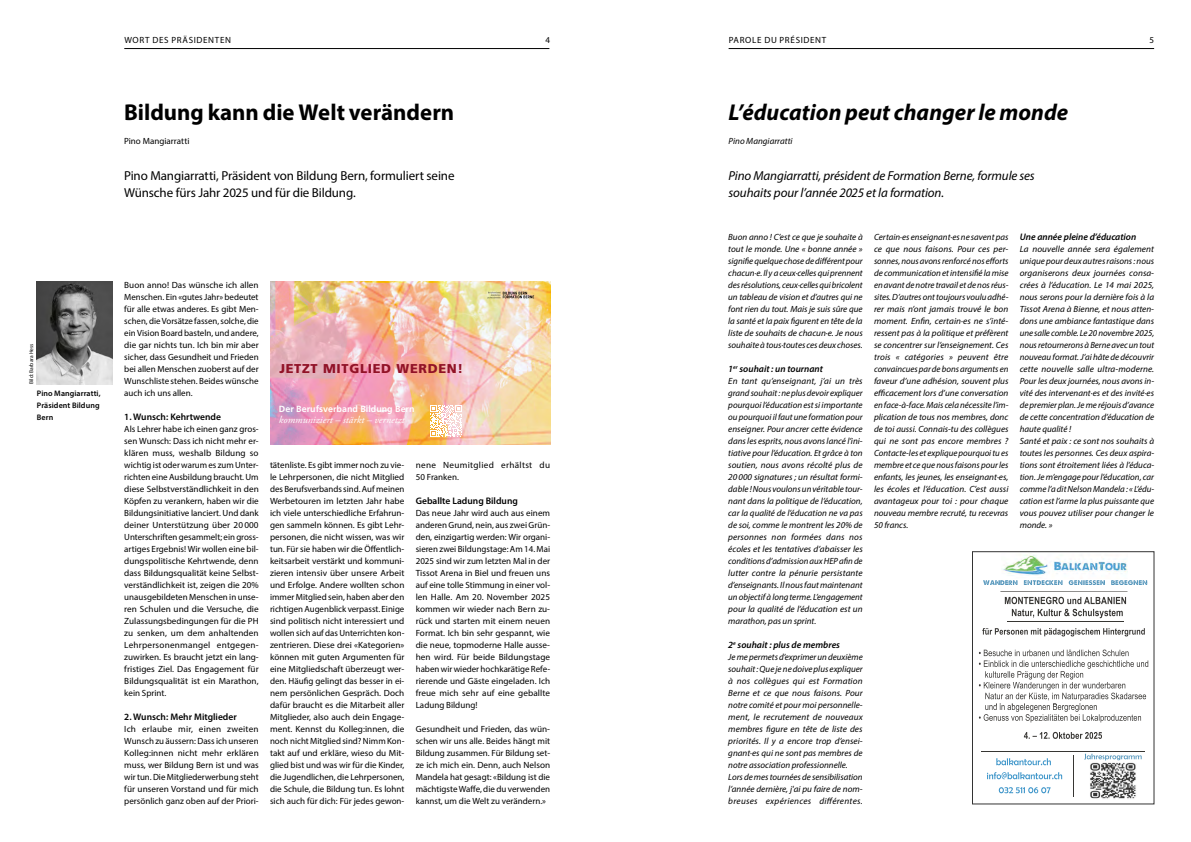
<style>
.page{position:relative;width:1191px;height:842px;background:#fff}
.page>*{position:absolute;margin:0;border:0;box-sizing:border-box;transform-origin:0 0}
.t1{font:italic 700 23px "Myriad Pro";color:#000}
.t2{font:700 23px "Myriad Pro";color:#000}
.t3{font:13px/17px "Myriad Pro";letter-spacing:-.01em;color:#000}
.t4{font:italic 13px/17px "Myriad Pro";letter-spacing:-.01em;color:#000}
.t5{font:900 12.8px "Frutiger LT Pro";letter-spacing:.055em;color:#911227}
.t6{font:italic 10.3px "Adobe Garamond Pro";color:#fff}
.t7{font:italic 600 9.5px "Myriad Pro";color:#000}
.t8{font:600 9.5px "Myriad Pro";color:#000}
.t9{font:italic 9px/12px "Myriad Pro";color:#000;text-align:justify}
.t10{font:9px/12px "Myriad Pro";color:#000;text-align:justify}
.t11{font:9px/12px "Myriad Pro";letter-spacing:.03em;color:#000}
.t12{font:9px "Myriad Pro";letter-spacing:.08em;color:#000}
.t13{font:9px "Myriad Pro";letter-spacing:.075em;color:#000}
.t14{font:700 8.9px "Frutiger LT Pro";color:#fff}
.t15{font:600 8px/12px "Myriad Pro";letter-spacing:.01em;color:#000}
.t16{font:5.5px "Myriad Pro";color:#000}
</style>
<div class="page">
<hr style="left:124px;top:48px;width:425px;height:1px;background:#000">
<hr style="left:728px;top:48px;width:426px;height:1px;background:#000">
<img style="left:37px;top:282px;width:76px;height:102px">
<img style="left:270px;top:281px;width:280px;height:163px">
<svg style="left:487px;top:292px;width:47px;height:7px"></svg>
<svg style="left:430px;top:405px;width:31px;height:32px"></svg>
<img style="left:978px;top:569px;width:171px;height:230px">
<img style="left:1001px;top:554px;width:126px;height:25px">
<img style="left:1007px;top:621px;width:116px;height:1px">
<img style="left:981px;top:751px;width:164px;height:1px">
<img style="left:1073px;top:756px;width:1px;height:41px">
<img style="left:1119px;top:580px;width:14px;height:5px">
<svg style="left:1139px;top:580px;width:8px;height:5px"></svg>
<img style="left:1000px;top:591px;width:127px;height:1px">
<p class="t13" style="left:728px;top:34px;width:99px">PAROLE DU PRÉSIDENT</p>
<p class="t12" style="left:124px;top:34px;width:108px">WORT DES PRÄSIDENTEN</p>
<p class="t10" style="left:545px;top:34px;width:6px">4</p>
<p class="t10" style="left:1149px;top:34px;width:6px">5</p>
<h1 class="t2" style="left:124px;top:97px;width:332px">Bildung kann die Welt verändern</h1>
<p class="t10" style="left:124px;top:135px;width:67px">Pino Mangiarratti</p>
<h2 class="t3" style="left:124px;top:167px;width:332px">Pino Mangiarratti, Präsident von Bildung Bern, formuliert seine<br>Wünsche fürs Jahr 2025 und für die Bildung.</h2>
<p class="t16" style="left:28px;top:384px;width:42px;rotate:-90deg">Bild: Barbara Hess</p>
<p class="t15" style="left:37px;top:387px;width:65px">Pino Mangiarratti,<br>Präsident Bildung<br>Bern</p>
<p class="t10" style="left:124px;top:279px;width:136px">Buon anno! Das wünsche ich allen Menschen. Ein «gutes Jahr» bedeutet für alle etwas anderes. Es gibt Men&shy;schen, die Vorsätze fassen, solche, die ein Vision Board basteln, und andere, die gar nichts tun. Ich bin mir aber sicher, dass Gesundheit und Frieden bei allen Menschen zuoberst auf der Wunschliste stehen. Beides wünsche auch ich uns allen.</p>
<p class="t8" style="left:124px;top:411px;width:98px">1. Wunsch: Kehrtwende</p>
<p class="t10" style="left:124px;top:423px;width:136px">Als Lehrer habe ich einen ganz gros&shy;sen Wunsch: Dass ich nicht mehr er&shy;klären muss, weshalb Bildung so wichtig ist oder warum es zum Unter&shy;richten eine Ausbildung braucht. Um diese Selbstverständlichkeit in den Köpfen zu verankern, haben wir die Bildungsinitiative lanciert. Und dank deiner Unterstützung über 20 000<br>Unterschriften gesammelt; ein gross&shy;artiges Ergebnis! Wir wollen eine bil&shy;dungspolitische Kehrtwende, denn dass Bildungsqualität keine Selbst&shy;verständlichkeit ist, zeigen die 20% unausgebildeten Menschen in unse&shy;ren Schulen und die Versuche, die Zulassungsbedingungen für die PH zu senken, um dem anhaltenden Lehrpersonenmangel entgegen&shy;zuwirken. Es braucht jetzt ein lang&shy;fristiges Ziel. Das Engagement für Bildungsqualität ist ein Marathon, kein Sprint.</p>
<p class="t8" style="left:124px;top:711px;width:114px">2. Wunsch: Mehr Mitglieder</p>
<p class="t10" style="left:124px;top:723px;width:136px">Ich erlaube mir, einen zweiten Wunsch zu äussern: Dass ich unseren Kolleg:innen nicht mehr erklären muss, wer Bildung Bern ist und was wir tun. Die Mitgliederwerbung steht für unseren Vorstand und für mich persönlich ganz oben auf der Priori-</p>
<h3 class="t5" style="left:279px;top:361px;width:185px">JETZT MITGLIED WERDEN!</h3>
<p class="t14" style="left:279px;top:403px;width:137px">Der Berufsverband Bildung Bern</p>
<p class="t6" style="left:279px;top:414px;width:127px">kommuniziert – stärkt – vernetzt</p>
<p class="t10" style="left:270px;top:459px;width:136px">tätenliste. Es gibt immer noch zu vie&shy;le Lehrpersonen, die nicht Mitglied des Berufsverbands sind. Auf meinen Werbetouren im letzten Jahr habe ich viele unterschiedliche Erfahrun&shy;gen sammeln können. Es gibt Lehr&shy;personen, die nicht wissen, was wir tun. Für sie haben wir die Öffentlich&shy;keitsarbeit verstärkt und kommuni&shy;zieren intensiv über unsere Arbeit und Erfolge. Andere wollten schon immer Mitglied sein, haben aber den richtigen Augenblick verpasst. Einige sind politisch nicht interessiert und wollen sich auf das Unterrichten kon&shy;zentrieren. Diese drei «Kategorien» können mit guten Argumenten für eine Mitgliedschaft überzeugt wer&shy;den. Häufig gelingt das besser in ei&shy;nem persönlichen Gespräch. Doch dafür braucht es die Mitarbeit aller Mitglieder, also auch dein Engage&shy;ment. Kennst du Kolleg:innen, die noch nicht Mitglied sind? Nimm Kon&shy;takt auf und erkläre, wieso du Mit&shy;glied bist und was wir für die Kinder, die Jugendlichen, die Lehrpersonen, die Schule, die Bildung tun. Es lohnt sich auch für dich: Für jedes gewon-</p>
<p class="t11" style="left:416px;top:459px;width:136px">nene Neumitglied erhältst du<br>50 Franken.</p>
<p class="t8" style="left:416px;top:495px;width:104px">Geballte Ladung Bildung</p>
<p class="t10" style="left:416px;top:507px;width:136px">Das neue Jahr wird auch aus einem anderen Grund, nein, aus zwei Grün&shy;den, einzigartig werden: Wir organi&shy;sieren zwei Bildungstage: Am 14. Mai 2025 sind wir zum letzten Mal in der Tissot Arena in Biel und freuen uns auf eine tolle Stimmung in einer vol&shy;len Halle. Am 20. November 2025 kommen wir wieder nach Bern zu&shy;rück und starten mit einem neuen Format. Ich bin sehr gespannt, wie die neue, topmoderne Halle ausse&shy;hen wird. Für beide Bildungstage haben wir wieder hochkarätige Refe&shy;rierende und Gäste eingeladen. Ich freue mich sehr auf eine geballte Ladung Bildung!</p>
<p class="t10" style="left:416px;top:723px;width:136px">Gesundheit und Frieden, das wün&shy;schen wir uns alle. Beides hängt mit Bildung zusammen. Für Bildung set&shy;ze ich mich ein. Denn, auch Nelson Mandela hat gesagt: «Bildung ist die mächtigste Waffe, die du verwenden kannst, um die Welt zu verändern.»</p>
<h1 class="t1" style="left:728px;top:97px;width:341px">L’éducation peut changer le monde</h1>
<p class="t9" style="left:728px;top:135px;width:65px">Pino Mangiarratti</p>
<h2 class="t4" style="left:728px;top:167px;width:308px">Pino Mangiarratti, président de Formation Berne, formule ses souhaits pour l’année 2025 et la formation.</h2>
<p class="t9" style="left:874px;top:231px;width:136px">Certain·es enseignant·es ne savent pas ce que nous faisons. Pour ces per&shy;sonnes, nous avons renforcé nos efforts de communication et intensifié la mise en avant de notre travail et de nos réus&shy;sites. D’autres ont toujours voulu adhé&shy;rer mais n’ont jamais trouvé le bon moment. Enfin, certain·es ne s’inté&shy;ressent pas à la politique et préfèrent se concentrer sur l’enseignement. Ces trois « catégories » peuvent être convaincues par de bons arguments en faveur d’une adhésion, souvent plus efficacement lors d’une conversation en face-à-face. Mais cela nécessite l’im&shy;plication de tous nos membres, donc de toi aussi. Connais-tu des collègues qui ne sont pas encore membres ?<br>Contacte-les et explique pourquoi tu es membre et ce que nous faisons pour les enfants, les jeunes, les enseignant·es, les écoles et l’éducation. C’est aussi avantageux pour toi : pour chaque nouveau membre recruté, tu recevras 50 francs.</p>
<p class="t7" style="left:1019px;top:231px;width:118px">Une année pleine d’éducation</p>
<p class="t9" style="left:728px;top:231px;width:136px">Buon anno ! C’est ce que je souhaite à tout le monde. Une « bonne année » signifie quelque chose de différent pour chacun·e. Il y a ceux·celles qui prennent des résolutions, ceux·celles qui bricolent un tableau de vision et d’autres qui ne font rien du tout. Mais je suis sûre que la santé et la paix figurent en tête de la liste de souhaits de chacun·e. Je nous souhaite à tous·toutes ces deux choses.</p>
<p class="t7" style="left:728px;top:363px;width:96px">1<sup>er</sup> souhait : un tournant</p>
<p class="t9" style="left:728px;top:375px;width:136px">En tant qu’enseignant, j’ai un très grand souhait : ne plus devoir expliquer pourquoi l’éducation est si importante ou pourquoi il faut une formation pour enseigner. Pour ancrer cette évidence dans les esprits, nous avons lancé l’ini&shy;tiative pour l’éducation. Et grâce à ton soutien, nous avons récolté plus de 20 000 signatures ; un résultat formi&shy;dable ! Nous voulons un véritable tour&shy;nant dans la politique de l’éducation, car la qualité de l’éducation ne va pas de soi, comme le montrent les 20% de personnes non formées dans nos écoles et les tentatives d’abaisser les conditions d’admission aux HEP afin de lutter contre la pénurie persistante d’enseignants. Il nous faut maintenant un objectif à long terme. L’engagement pour la qualité de l’éducation est un marathon, pas un sprint.</p>
<p class="t7" style="left:728px;top:639px;width:113px">2<sup>e</sup> souhait : plus de membres</p>
<p class="t9" style="left:728px;top:651px;width:136px;text-align:left">Je me permets d’exprimer un deuxième souhait : Que je ne doive plus expliquer à nos collègues qui est Formation Berne et ce que nous faisons. Pour notre comité et pour moi personnelle&shy;ment, le recrutement de nouveaux membres figure en tête de liste des priorités. Il y a encore trop d’ensei&shy;gnant·es qui ne sont pas membres de notre association professionnelle.<br>Lors de mes tournées de sensibilisation l’année dernière, j'ai pu faire de nom&shy;breuses expériences différentes.</p>
<p class="t9" style="left:1019px;top:243px;width:136px;text-align:left">La nouvelle année sera également unique pour deux autres raisons : nous organiserons deux journées consa&shy;crées à l’éducation. Le 14 mai 2025, nous serons pour la dernière fois à la Tissot Arena à Bienne, et nous atten&shy;dons une ambiance fantastique dans une salle comble. Le 20 novembre 2025, nous retournerons à Berne avec un tout nouveau format. J’ai hâte de découvrir cette nouvelle salle ultra-moderne.<br>Pour les deux journées, nous avons in&shy;vité des intervenant·es et des invité·es de premier plan. Je me réjouis d’avance de cette concentration d’éducation de haute qualité !<br>Santé et paix : ce sont nos souhaits à toutes les personnes. Ces deux aspira&shy;tions sont étroitement liées à l’éduca&shy;tion. Je m’engage pour l’éducation, car comme l’a dit Nelson Mandela : « L’édu&shy;cation est l’arme la plus puissante que vous pouvez utiliser pour changer le monde. »</p>
</div>
